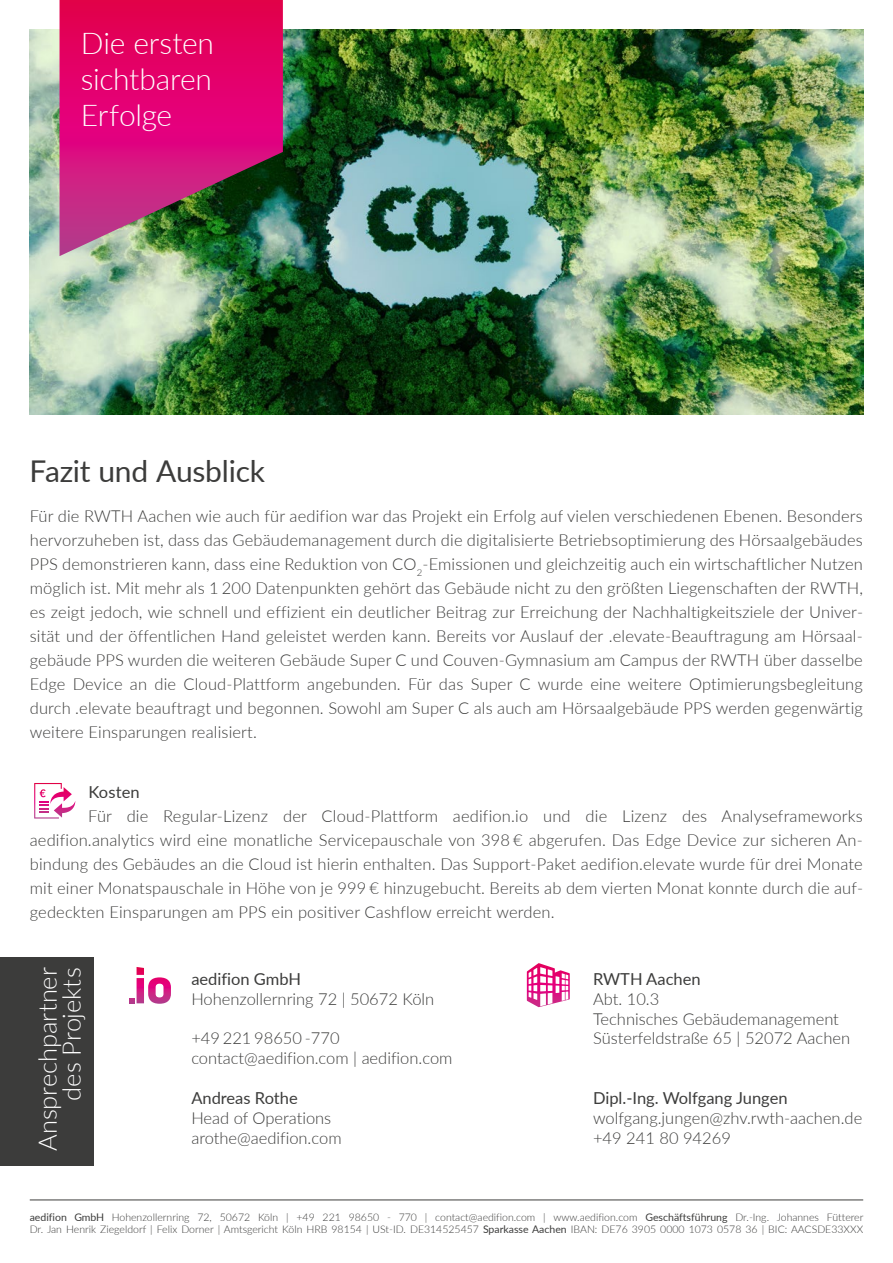
<style>
.page{position:relative;width:893px;height:1263px;background:#fff}
.page>*{position:absolute;margin:0;border:0;box-sizing:border-box;transform-origin:0 0}
.t1{font:300 30px/36px "Lato";letter-spacing:-.01em;color:#fff;text-align:justify}
.t2{font:30px "Lato";letter-spacing:-.01em;color:#3c3c3b}
.t3{font:300 25.5px/24px "Lato";letter-spacing:-.005em;color:#fff;text-align:right}
.t4{font:300 16.5px/24px "Lato";color:#3c3c3b}
.t5{font:16.5px "Lato";color:#3c3c3b}
.t6{font:300 10.5px/12.6px "Lato";color:#3c3c3b}
.s1{font-weight:400}
</style>
<div class="page">
<img style="left:30px;top:30px;width:833px;height:384px">
<svg style="left:60px;top:0;width:223px;height:256px;background:#bc1d65"></svg>
<hr style="left:30px;top:1200px;width:833px;height:1px;background:#3c3c3b">
<div style="left:0;top:957px;width:93px;height:208px;background:#3c3c3b"></div>
<svg style="left:34px;top:783px;width:41px;height:35px"></svg>
<svg style="left:527px;top:963px;width:43px;height:44px"></svg>
<svg style="left:130px;top:967px;width:41px;height:37px"></svg>
<h1 class="t1" style="left:81px;top:24px;width:135px">Die ersten sichtbaren Erfolge</h1>
<h1 class="t2" style="left:29px;top:449px;width:237px">Fazit und Ausblick</h1>
<p class="t4" style="left:30px;top:503px;width:835px;text-align:justify">Für die RWTH Aachen wie auch für aedifion war das Projekt ein Erfolg auf vielen verschiedenen Ebenen. Besonders hervorzuheben ist, dass das Gebäudemanagement durch die digitalisierte Betriebsoptimierung des Hörsaalgebäudes PPS demonstrieren kann, dass eine Reduktion von CO<sub>2</sub>-Emissionen und gleichzeitig auch ein wirtschaftlicher Nutzen möglich ist. Mit mehr als 1 200 Datenpunkten gehört das Gebäude nicht zu den größten Liegenschaften der RWTH, es zeigt jedoch, wie schnell und effizient ein deutlicher Beitrag zur Erreichung der Nachhaltigkeitsziele der Univer&shy;sität und der öffentlichen Hand geleistet werden kann. Bereits vor Auslauf der .elevate-Beauftragung am Hörsaal&shy;gebäude PPS wurden die weiteren Gebäude Super C und Couven-Gymnasium am Campus der RWTH über dasselbe Edge Device an die Cloud-Plattform angebunden. Für das Super C wurde eine weitere Optimierungsbegleitung durch .elevate beauftragt und begonnen. Sowohl am Super C als auch am Hörsaalgebäude PPS werden gegenwärtig weitere Einsparungen realisiert.</p>
<p class="t5" style="left:88px;top:780px;width:53px">Kosten</p>
<p class="t4" style="left:30px;top:803px;width:835px;text-align:justify;text-indent:58px">Für die Regular-Lizenz der Cloud-Plattform aedifion.io und die Lizenz des Analyseframeworks aedifion.analytics wird eine monatliche Servicepauschale von 398 € abgerufen. Das Edge Device zur sicheren An&shy;bindung des Gebäudes an die Cloud ist hierin enthalten. Das Support-Paket aedifion.elevate wurde für drei Monate mit einer Monatspauschale in Höhe von je 999 € hinzugebucht. Bereits ab dem vierten Monat konnte durch die auf&shy;gedeckten Einsparungen am PPS ein positiver Cashflow erreicht werden.</p>
<h2 class="t3" style="left:35px;top:1151px;width:185px;rotate:-90deg">Ansprechpartner des Projekts</h2>
<p class="t5" style="left:191px;top:967px;width:111px">aedifion GmbH</p>
<p class="t4" style="left:191px;top:986px;width:244px">Hohenzollernring 72 | 50672 Köln</p>
<p class="t4" style="left:191px;top:1028px;width:263px;line-height:19.8px">+49 221 98650 -770 contact@aedifion.com | aedifion.com</p>
<p class="t5" style="left:191px;top:1086px;width:108px">Andreas Rothe</p>
<p class="t4" style="left:191px;top:1107px;width:152px;line-height:19.8px">Head of Operations arothe@aedifion.com</p>
<p class="t5" style="left:593px;top:967px;width:109px">RWTH Aachen</p>
<p class="t4" style="left:593px;top:988px;width:259px;line-height:19.8px">Abt. 10.3<br>Technisches Gebäudemanagement<br>Süsterfeldstraße 65 | 52072 Aachen</p>
<p class="t5" style="left:593px;top:1086px;width:196px">Dipl.-Ing. Wolfgang Jungen</p>
<p class="t4" style="left:593px;top:1107px;width:271px;line-height:19.8px">wolfgang.jungen@zhv.rwth-aachen.de +49 241 80 94269</p>
<p class="t6" style="left:30px;top:1210px;width:835px"><span class="s1">aedifion GmbH</span> Hohenzollernring 72, 50672 Köln | +49 221 98650 - 770 | contact@aedifion.com | www.aedifion.com <span class="s1">Geschäftsführung</span> Dr.-Ing. Johannes Fütterer<br>Dr. Jan Henrik Ziegeldorf | Felix Dorner | Amtsgericht Köln HRB 98154 | USt-ID. DE314525457 <span class="s1">Sparkasse Aachen</span> IBAN: DE76 3905 0000 1073 0578 36 | BIC: AACSDE33XXX</p>
</div>
